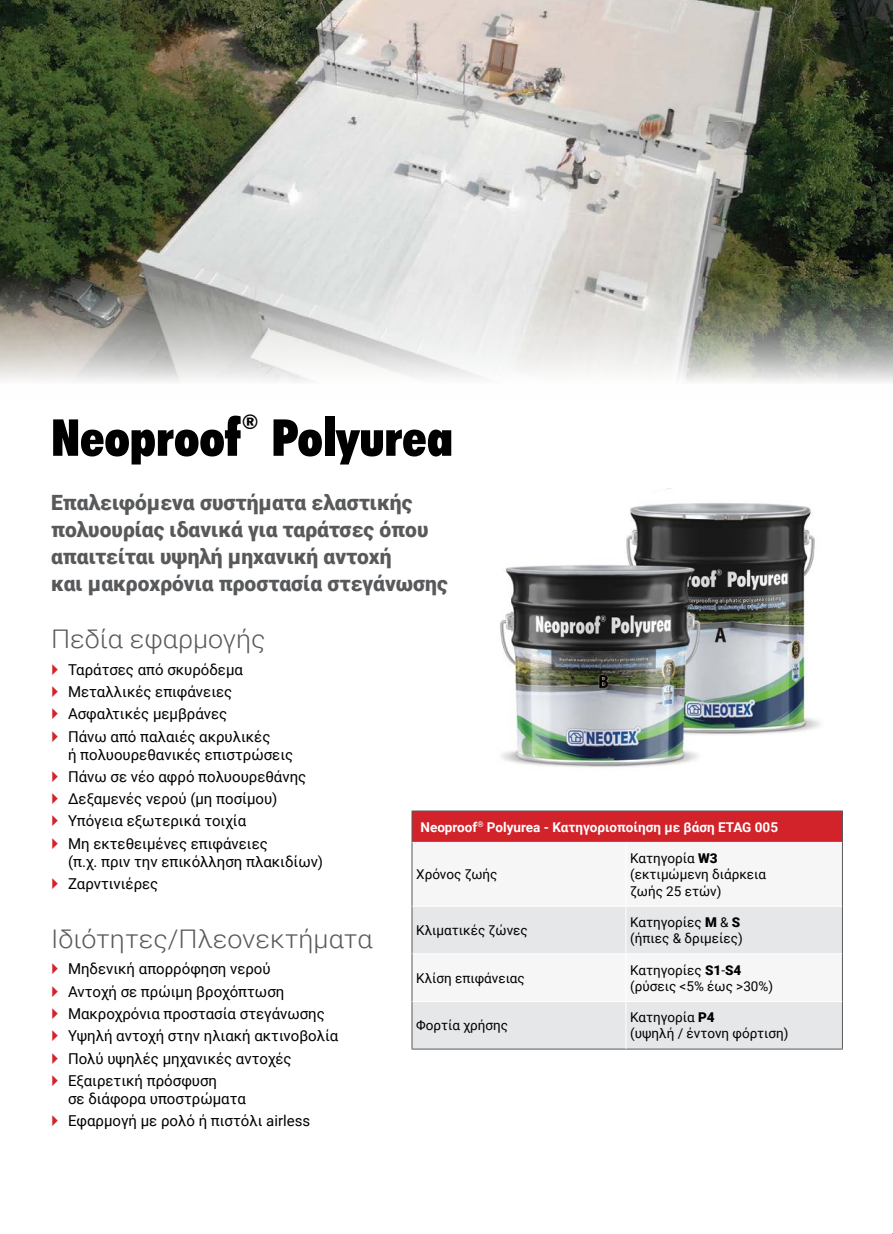
<style>
.page{position:relative;width:893px;height:1234px;background:#fff}
.page>*{position:absolute;margin:0;border:0;box-sizing:border-box;transform-origin:0 0}
.t1{font:900 condensed 51px "LS Futura BT Extra";color:#000}
.t2{font:300 25.65px "Roboto";color:#58595b;scale:1.05 1}
.t3{font:900 21px/27px "Roboto";color:#58595b}
.t4{font:900 condensed 20.1px "LS Futura BT Extra";color:#000}
.t5{font:15px/22.2px "Roboto";color:#000}
.t6{font:13.5px/16.2px "Roboto";color:#000}
.t7{font:700 13.5px "Roboto";color:#fff}
.s1{font-weight:900}
</style>
<div class="page">
<img style="left:0;top:0;width:893px;height:382px">
<img style="left:500px;top:488px;width:320px;height:279px">
<div style="left:412px;top:810px;width:430px;height:32px;background:#d2232a"></div>
<svg style="left:413px;top:907px;width:429px;height:141px;fill:#e6e7e8"></svg>
<hr style="left:412px;top:810px;width:214px;height:1px;background:#58595b">
<hr style="left:412px;top:811px;width:1px;height:31px;background:#58595b">
<hr style="left:626px;top:810px;width:217px;height:1px;background:#58595b">
<hr style="left:842px;top:811px;width:1px;height:31px;background:#58595b">
<hr style="left:412px;top:842px;width:1px;height:64px;background:#58595b">
<hr style="left:842px;top:842px;width:1px;height:64px;background:#58595b">
<hr style="left:412px;top:906px;width:1px;height:47px;background:#58595b">
<hr style="left:842px;top:906px;width:1px;height:47px;background:#58595b">
<hr style="left:412px;top:953px;width:1px;height:48px;background:#58595b">
<hr style="left:842px;top:953px;width:1px;height:48px;background:#58595b">
<hr style="left:412px;top:1001px;width:1px;height:47px;background:#58595b">
<hr style="left:842px;top:1001px;width:1px;height:47px;background:#58595b">
<hr style="left:412px;top:1048px;width:214px;height:1px;background:#58595b">
<hr style="left:626px;top:1048px;width:217px;height:1px;background:#58595b">
<hr style="left:412px;top:841px;width:214px;height:1px;background:#fff">
<hr style="left:626px;top:841px;width:216px;height:1px;background:#fff">
<hr style="left:412px;top:905px;width:214px;height:1px;background:#fff">
<hr style="left:626px;top:906px;width:1px;height:47px;background:#fff">
<hr style="left:412px;top:953px;width:214px;height:1px;background:#fff">
<hr style="left:626px;top:953px;width:216px;height:1px;background:#fff">
<hr style="left:626px;top:954px;width:1px;height:46px;background:#fff">
<hr style="left:412px;top:1000px;width:214px;height:1px;background:#fff">
<hr style="left:626px;top:1000px;width:216px;height:1px;background:#fff">
<hr style="left:626px;top:1001px;width:1px;height:47px;background:#fff">
<h1 class="t1" style="left:51px;top:403px;width:191px">Neoproof</h1>
<h3 class="t4" style="left:242px;top:408px;width:18px">®</h3>
<h1 class="t1" style="left:271px;top:403px;width:183px">Polyurea</h1>
<h3 class="t3" style="left:51px;top:487px;width:398px">Επαλειφόμενα συστήματα ελαστικής πολυουρίας ιδανικά για ταράτσες όπου απαιτείται υψηλή μηχανική αντοχή<br>και μακροχρόνια προστασία στεγάνωσης</h3>
<h2 class="t2" style="left:51px;top:621px;width:206px">Πεδία εφαρμογής</h2>
<p class="t5" style="left:68px;top:657px;width:204px">Ταράτσες από σκυρόδεμα<br>Μεταλλικές επιφάνειες<br>Ασφαλτικές μεμβράνες<br>Πάνω από παλαιές ακρυλικές</p>
<p class="t5" style="left:68px;top:742px;width:240px">ή πολυουρεθανικές επιστρώσεις<br>Πάνω σε νέο αφρό πολυουρεθάνης<br>Δεξαμενές νερού (μη ποσίμου)<br>Υπόγεια εξωτερικά τοιχία<br>Μη εκτεθειμένες επιφάνειες</p>
<p class="t5" style="left:68px;top:849px;width:257px">(π.χ. πριν την επικόλληση πλακιδίων)<br>Ζαρντινιέρες</p>
<h2 class="t2" style="left:51px;top:920px;width:308px">Ιδιότητες/Πλεονεκτήματα</h2>
<p class="t5" style="left:68px;top:957px;width:272px">Μηδενική απορρόφηση νερού<br>Αντοχή σε πρώιμη βροχόπτωση<br>Μακροχρόνια προστασία στεγάνωσης<br>Υψηλή αντοχή στην ηλιακή ακτινοβολία<br>Πολύ υψηλές μηχανικές αντοχές<br>Εξαιρετική πρόσφυση</p>
<p class="t5" style="left:68px;top:1086px;width:244px">σε διάφορα υποστρώματα<br>Εφαρμογή με ρολό ή πιστόλι airless</p>
<p class="t7" style="left:420px;top:817px;width:359px">Neoproof<sup>®</sup> Polyurea - Κατηγοριοποίηση με βάση ETAG 005</p>
<p class="t6" style="left:416px;top:865px;width:83px">Χρόνος ζωής</p>
<p class="t6" style="left:630px;top:849px;width:137px">Κατηγορία <span class="s1">W3 </span>(εκτιμώμενη διάρκεια ζωής 25 ετών)</p>
<p class="t6" style="left:416px;top:921px;width:113px">Κλιματικές ζώνες</p>
<p class="t6" style="left:630px;top:913px;width:114px">Κατηγορίες <span class="s1">Μ</span> &amp; <span class="s1">S </span>(ήπιες &amp; δριμείες)</p>
<p class="t6" style="left:416px;top:969px;width:110px">Κλίση επιφάνειας</p>
<p class="t6" style="left:630px;top:960px;width:144px">Κατηγορίες <span class="s1">S1</span>-<span class="s1">S4 </span>(ρύσεις &lt;5% έως &gt;30%)</p>
<p class="t6" style="left:416px;top:1016px;width:93px">Φορτία χρήσης</p>
<p class="t6" style="left:630px;top:1008px;width:160px">Κατηγορία <span class="s1">P4<br></span>(υψηλή / έντονη φόρτιση)</p>
</div>
